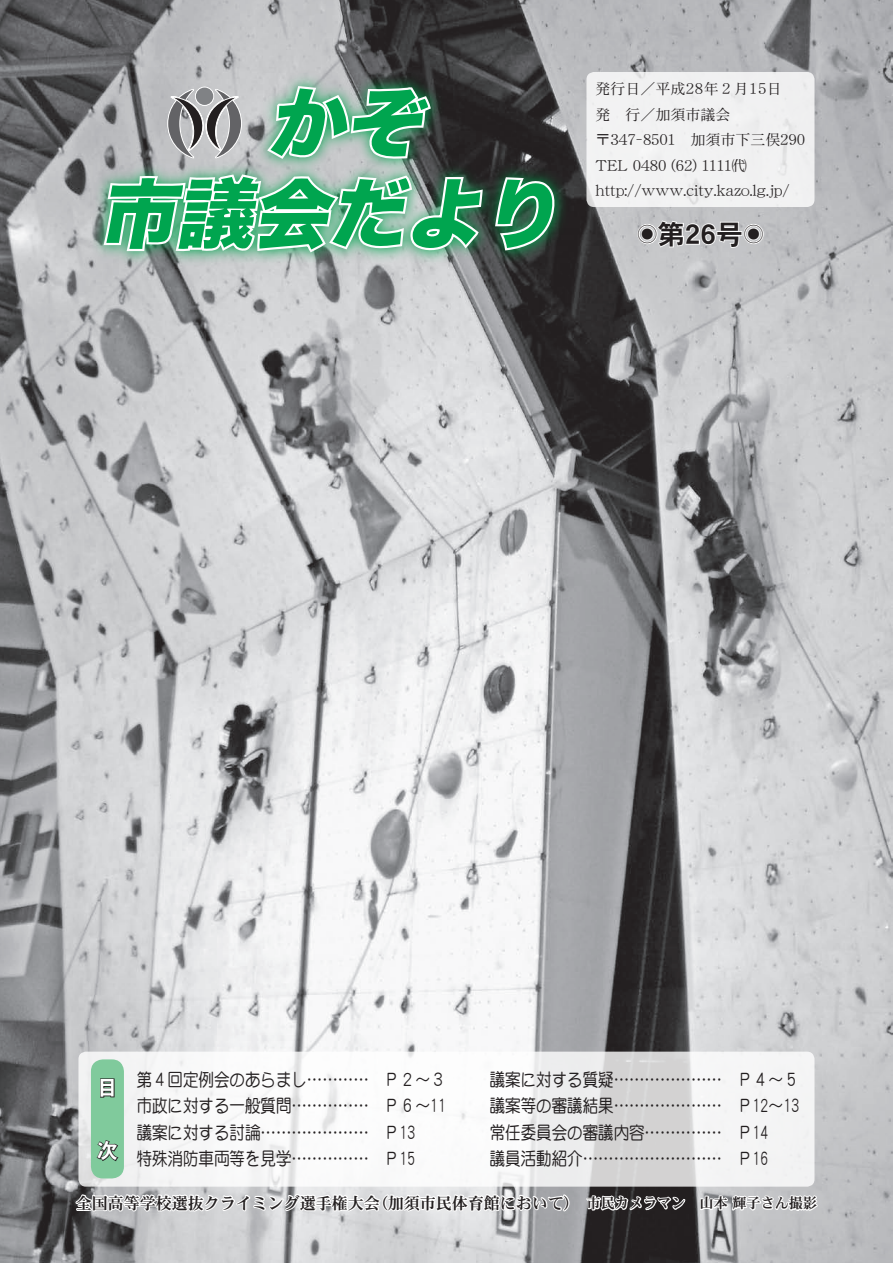
<style>
.page{position:relative;width:893px;height:1263px;background:#fff}
.page>*{position:absolute;margin:0;border:0;box-sizing:border-box;transform-origin:0 0}
.t1{font:27px "DFPHS Gothic CID W7";color:#231f20}
.t2{font:21px "DFPHS Gothic CID W7";color:#fff}
.t3{font:500 18px/26.4px "DFP Maru Gothic CID";color:#231f20;scale:.86 1}
.t4{font:16.5px "DFPHS Mincho CID W7";color:#231f20}
.t5{font:15px/25.5px "DFPHS Mincho CID W3";color:#231f20}
.s1{font-family:"Koz Min Pro";font-size:21px}
.s2{font-size:14.55px}
</style>
<div class="page">
<img style="left:0;top:0;width:893px;height:1263px">
<div style="left:586px;top:72px;width:228px;height:135px;background:#f1f2f2;border-radius:8px"></div>
<svg style="left:636px;top:219px;width:129px;height:30px"></svg>
<img style="left:85px;top:67px;width:488px;height:204px">
<svg style="left:264px;top:84px;width:169px;height:80px;background:#64af89"></svg>
<svg style="left:492px;top:174px;width:61px;height:79px;background:#368b5f"></svg>
<svg style="left:101px;top:172px;width:384px;height:83px;background:#58b485"></svg>
<svg style="left:163px;top:86px;width:83px;height:76px;background:#a5a5a7"></svg>
<div style="left:196px;top:88px;width:17px;height:17px;background:#808285;border-radius:50%"></div>
<svg style="left:699px;top:1188px;width:120px;height:31px"></svg>
<svg style="left:78px;top:1051px;width:736px;height:135px;fill:#f6f6f6"></svg>
<div style="left:91px;top:1059px;width:33px;height:119px;background:#80ca9c;border-radius:12px"></div>
<svg style="left:100px;top:1078px;width:15px;height:20px"></svg>
<svg style="left:36px;top:1139px;width:651px;height:94px"></svg>
<p class="t5" style="left:595px;top:76px;width:212px">発行日／平成28年２月15日<br>発　行／加須市議会〒347−8501　加須市下三俣290<br>TEL 0480（62）1111㈹http://www.city.kazo.lg.jp/</p>
<h1 class="t1" style="left:637px;top:220px;width:129px"><span class="s1">◉</span>第26号<span class="s1">◉</span></h1>
<p class="t2" style="left:97px;top:1076px;width:18px">目</p>
<p class="t2" style="left:97px;top:1139px;width:22px">次</p>
<p class="t3" style="left:137px;top:1066px;width:361px">第４回定例会のあらまし………… Ｐ２～３市政に対する一般質問…………… Ｐ６～11議案に対する討論………………… Ｐ13<br>特殊消防車両等を見学…………… Ｐ15</p>
<p class="t3" style="left:490px;top:1066px;width:361px">議案に対する質疑………………… Ｐ４～５議案等の審議結果………………… Ｐ12～13常任委員会の審議内容…………… Ｐ14<br>議員活動紹介……………………… Ｐ16</p>
<p class="t4" style="left:76px;top:1194px;width:743px">全国高等学校選抜クライミング選手権大会（加須市民体育館において）　<span class="s2">市民カメラマン　山本 輝子さん撮影</span></p>
</div>
